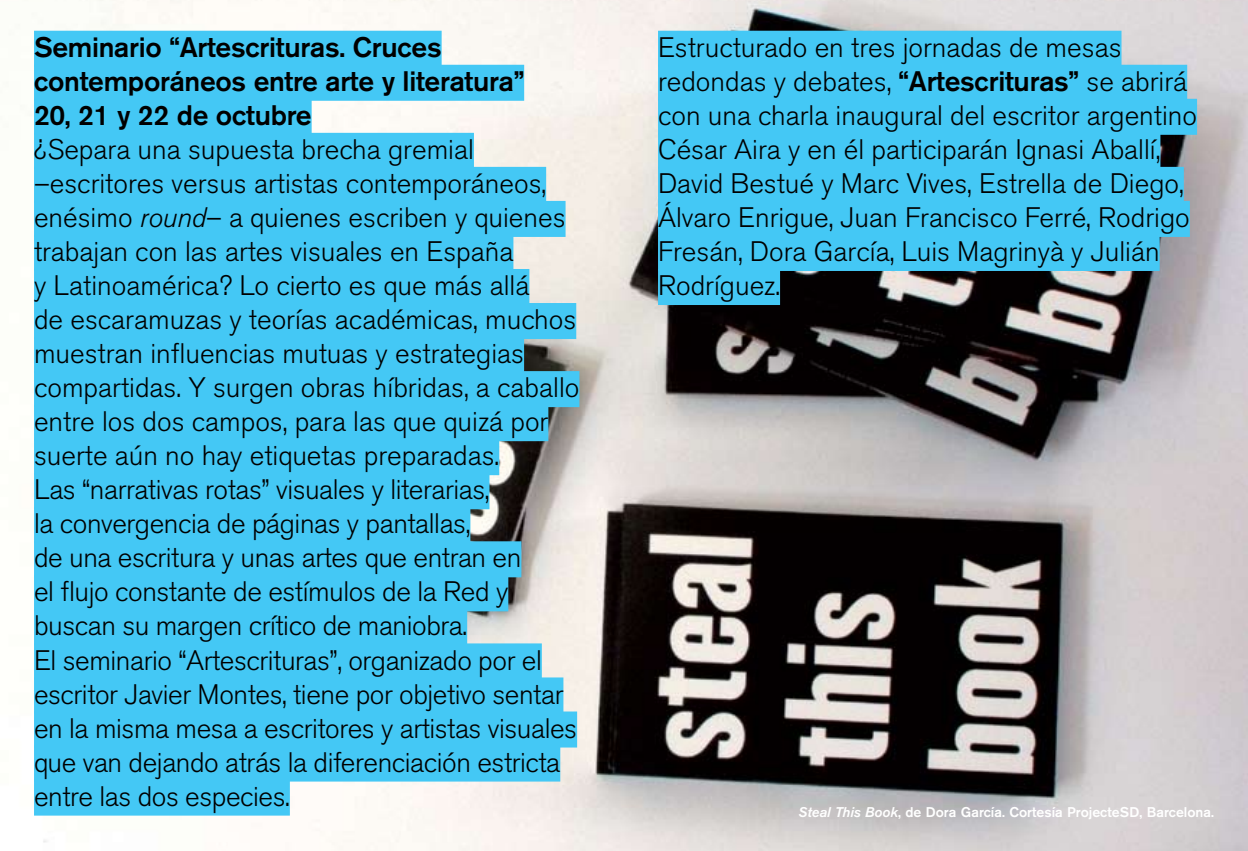
<style>
.page{position:relative;width:1248px;height:851px;background:#fff}
.page>*{position:absolute;margin:0;border:0;box-sizing:border-box;transform-origin:0 0}
.t1{font:300 28px/34px "Akzidenz Grotesk Pro";color:#000}
.t2{font:500 28px/34px "Akzidenz Grotesk Pro";letter-spacing:-.01em;color:#000}
.t3{font:500 14px "Akzidenz Grotesk Pro";color:#fff}
.s1{font-style:italic}
.s2{font-weight:500}
</style>
<div class="page">
<img style="left:34px;top:0;width:1213px;height:850px">
<div style="left:34px;top:31px;width:407px;height:36px;background:#44c8f5"></div>
<div style="left:34px;top:65px;width:490px;height:36px;background:#44c8f5"></div>
<div style="left:34px;top:99px;width:277px;height:36px;background:#44c8f5"></div>
<div style="left:34px;top:133px;width:440px;height:36px;background:#44c8f5"></div>
<div style="left:34px;top:167px;width:512px;height:36px;background:#44c8f5"></div>
<div style="left:34px;top:201px;width:531px;height:36px;background:#44c8f5"></div>
<div style="left:34px;top:235px;width:479px;height:36px;background:#44c8f5"></div>
<div style="left:34px;top:269px;width:495px;height:36px;background:#44c8f5"></div>
<div style="left:34px;top:303px;width:542px;height:36px;background:#44c8f5"></div>
<div style="left:34px;top:337px;width:490px;height:36px;background:#44c8f5"></div>
<div style="left:34px;top:371px;width:545px;height:36px;background:#44c8f5"></div>
<div style="left:34px;top:405px;width:514px;height:36px;background:#44c8f5"></div>
<div style="left:34px;top:439px;width:465px;height:36px;background:#44c8f5"></div>
<div style="left:34px;top:473px;width:455px;height:36px;background:#44c8f5"></div>
<div style="left:34px;top:507px;width:436px;height:36px;background:#44c8f5"></div>
<div style="left:34px;top:541px;width:487px;height:36px;background:#44c8f5"></div>
<div style="left:34px;top:575px;width:474px;height:36px;background:#44c8f5"></div>
<div style="left:34px;top:609px;width:433px;height:36px;background:#44c8f5"></div>
<div style="left:34px;top:643px;width:508px;height:36px;background:#44c8f5"></div>
<div style="left:34px;top:677px;width:529px;height:36px;background:#44c8f5"></div>
<div style="left:34px;top:711px;width:543px;height:36px;background:#44c8f5"></div>
<div style="left:34px;top:745px;width:526px;height:36px;background:#44c8f5"></div>
<div style="left:34px;top:779px;width:256px;height:36px;background:#44c8f5"></div>
<div style="left:658px;top:31px;width:463px;height:36px;background:#44c8f5"></div>
<div style="left:658px;top:65px;width:528px;height:36px;background:#44c8f5"></div>
<div style="left:658px;top:99px;width:538px;height:36px;background:#44c8f5"></div>
<div style="left:658px;top:133px;width:502px;height:36px;background:#44c8f5"></div>
<div style="left:658px;top:167px;width:525px;height:36px;background:#44c8f5"></div>
<div style="left:658px;top:201px;width:531px;height:36px;background:#44c8f5"></div>
<div style="left:658px;top:235px;width:501px;height:36px;background:#44c8f5"></div>
<div style="left:658px;top:269px;width:122px;height:36px;background:#44c8f5"></div>
<p class="t2" style="left:34px;top:29px;width:491px">Seminario “Artescrituras. Cruces contemporáneos entre arte y literatura”<br>20, 21 y 22 de octubre</p>
<p class="t1" style="left:34px;top:132px;width:547px">¿Separa una supuesta brecha gremial –escritores versus artistas contemporáneos, enésimo <span class="s1">round</span>– a quienes escriben y quienes trabajan con las artes visuales en España<br>y Latinoamérica? Lo cierto es que más allá<br>de escaramuzas y teorías académicas, muchos muestran influencias mutuas y estrategias compartidas. Y surgen obras híbridas, a caballo entre los dos campos, para las que quizá por suerte aún no hay etiquetas preparadas.<br>Las “narrativas rotas” visuales y literarias,<br>la convergencia de páginas y pantallas,<br>de una escritura y unas artes que entran en<br>el flujo constante de estímulos de la Red y buscan su margen crítico de maniobra.<br>El seminario “Artescrituras”, organizado por el escritor Javier Montes, tiene por objetivo sentar en la misma mesa a escritores y artistas visuales que van dejando atrás la diferenciación estricta entre las dos especies.</p>
<p class="t1" style="left:658px;top:30px;width:540px">Estructurado en tres jornadas de mesas redondas y debates, <span class="s2">“Artescrituras”</span> se abrirá con una charla inaugural del escritor argentino César Aira y en él participarán Ignasi Aballí, David Bestué y Marc Vives, Estrella de Diego, Álvaro Enrigue, Juan Francisco Ferré, Rodrigo Fresán, Dora García, Luis Magrinyà y Julián Rodríguez.</p>
<p class="t3" style="left:798px;top:802px;width:417px"><span class="s1">Steal This Book</span>, de Dora García. Cortesía ProjecteSD, Barcelona.</p>
</div>
